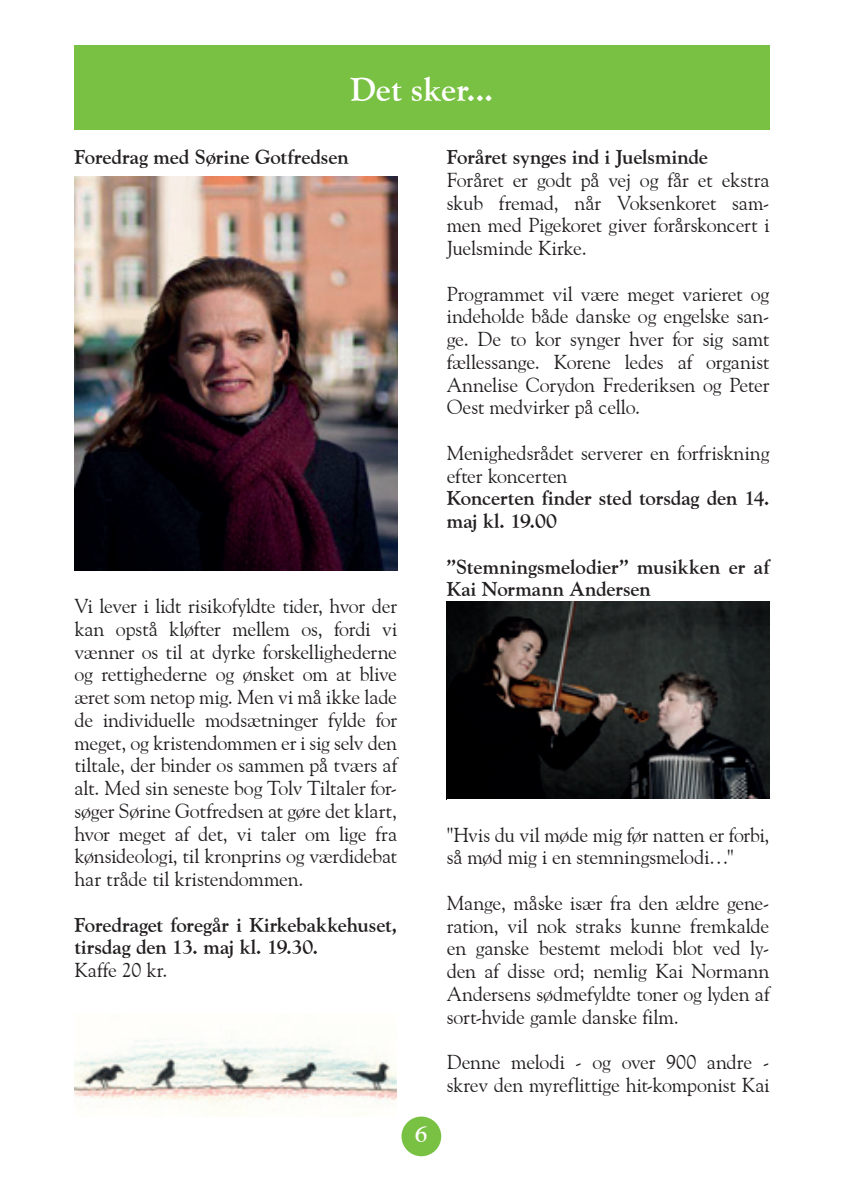
<style>
.page{position:relative;width:844px;height:1191px;background:#fff}
.page>*{position:absolute;margin:0;border:0;box-sizing:border-box;transform-origin:0 0}
.t1{font:700 33.25px "Goudy Old Style BT";color:#fff}
.t2{font:italic 700 22.75px "Goudy Old Style BT";color:#fff}
.t3{font:20.12px/22.8px "Goudy Old Style BT";letter-spacing:-.015em;color:#231f20;text-align:justify}
.t4{font:700 20.12px/22.8px "Goudy Old Style BT";letter-spacing:-.005em;color:#231f20}
</style>
<div class="page">
<div style="left:74px;top:45px;width:695px;height:85px;background:#79c142"></div>
<div style="left:401px;top:1116px;width:40px;height:40px;background:#79c142;border-radius:50%"></div>
<img style="left:74px;top:176px;width:323px;height:394px">
<img style="left:446px;top:601px;width:323px;height:198px">
<img style="left:74px;top:1029px;width:322px;height:87px">
<h1 class="t1" style="left:350px;top:69px;width:145px">Det sker...</h1>
<p class="t4" style="left:74px;top:145px;width:276px">Foredrag med Sørine Gotfredsen</p>
<p class="t3" style="left:74px;top:594px;width:324px">Vi lever i lidt risikofyldte tider, hvor der kan opstå kløfter mellem os, fordi vi vænner os til at dyrke forskellighederne og rettighederne og ønsket om at blive æret som netop mig. Men vi må ikke lade de individuelle modsætninger fylde for meget, og kristendommen er i sig selv den tiltale, der binder os sammen på tværs af alt. Med sin seneste bog Tolv Tiltaler for&shy;søger Sørine Gotfredsen at gøre det klart, hvor meget af det, vi taler om lige fra kønsideologi, til kronprins og værdidebat har tråde til kristendommen.</p>
<p class="t4" style="left:74px;top:913px;width:324px">Foredraget foregår i Kirkebakkehuset, tirsdag den 13. maj kl. 19.30.</p>
<p class="t3" style="left:74px;top:958px;width:94px">Kaffe 20 kr.</p>
<p class="t2" style="left:415px;top:1120px;width:14px">6</p>
<p class="t4" style="left:446px;top:145px;width:262px">Foråret synges ind i Juelsminde</p>
<p class="t3" style="left:446px;top:168px;width:324px">Foråret er godt på vej og får et ekstra skub fremad, når Voksenkoret sam&shy;men med Pigekoret giver forårskoncert i Juelsminde Kirke.</p>
<p class="t3" style="left:446px;top:282px;width:324px">Programmet vil være meget varieret og indeholde både danske og engelske san&shy;ge. De to kor synger hver for sig samt fællessange. Korene ledes af organist Annelise Corydon Frederiksen og Peter Oest medvirker på cello.</p>
<p class="t3" style="left:446px;top:441px;width:324px">Menighedsrådet serverer en forfriskning efter koncerten</p>
<p class="t4" style="left:446px;top:487px;width:324px">Koncerten finder sted torsdag den 14. maj kl. 19.00</p>
<p class="t4" style="left:446px;top:555px;width:324px">”Stemningsmelodier” musikken er af<br>Kai Normann Andersen</p>
<p class="t3" style="left:446px;top:823px;width:324px">"Hvis du vil møde mig før natten er forbi, så mød mig i en stemningsmelodi…"</p>
<p class="t3" style="left:446px;top:891px;width:324px">Mange, måske især fra den ældre gene&shy;ration, vil nok straks kunne fremkalde en ganske bestemt melodi blot ved ly&shy;den af disse ord; nemlig Kai Normann Andersens sødmefyldte toner og lyden af sort-hvide gamle danske film.</p>
<p class="t3" style="left:446px;top:1050px;width:324px">Denne melodi - og over 900 andre - skrev den myreflittige hit-komponist Kai</p>
</div>
